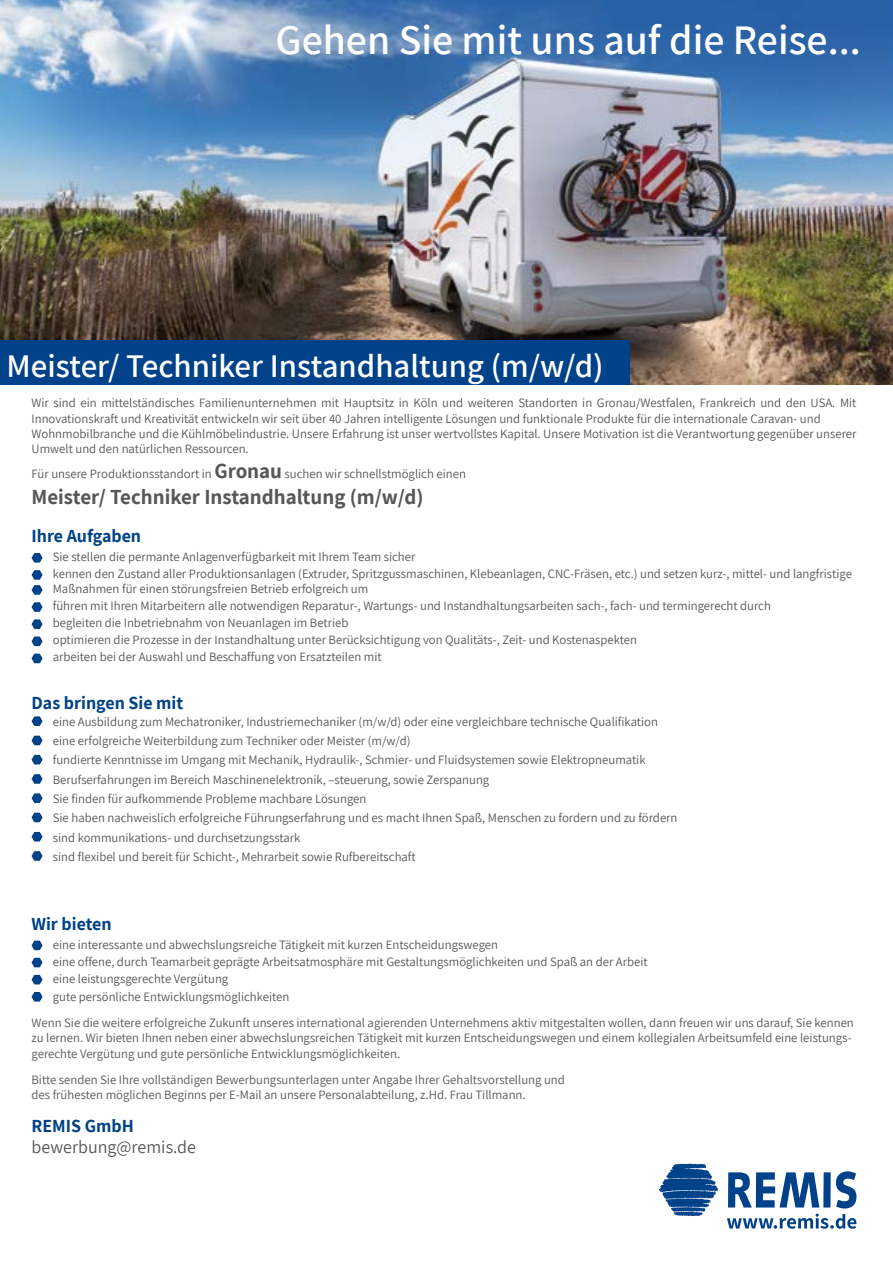
<style>
.page{position:relative;width:893px;height:1263px;background:#fff}
.page>*{position:absolute;margin:0;border:0;box-sizing:border-box;transform-origin:0 0}
.t1{font:600 42px "Assistant";color:#fff}
.t2{font:600 33px "Assistant";color:#fff}
.t3{font:700 21px "Assistant";color:#575756}
.t4{font:700 18px "Assistant";color:#004289}
.t5{font:18px "Assistant";color:#575756}
.t6{font:12.75px/17.1px "Assistant";color:#575756}
.s1{font-weight:700;font-size:21px}
</style>
<div class="page">
<img style="left:0;top:0;width:893px;height:385px">
<div style="left:0;top:340px;width:629px;height:45px;background:#004289"></div>
<svg style="left:727px;top:1214px;width:129px;height:15px"></svg>
<svg style="left:32px;top:553px;width:11px;height:10px"></svg>
<svg style="left:32px;top:570px;width:11px;height:25px"></svg>
<svg style="left:32px;top:602px;width:11px;height:10px"></svg>
<svg style="left:32px;top:619px;width:11px;height:10px"></svg>
<svg style="left:32px;top:636px;width:11px;height:10px"></svg>
<svg style="left:32px;top:654px;width:11px;height:9px"></svg>
<svg style="left:32px;top:716px;width:11px;height:10px"></svg>
<svg style="left:32px;top:736px;width:11px;height:9px"></svg>
<svg style="left:32px;top:755px;width:11px;height:9px"></svg>
<svg style="left:32px;top:774px;width:11px;height:10px"></svg>
<svg style="left:32px;top:793px;width:11px;height:10px"></svg>
<svg style="left:32px;top:813px;width:11px;height:9px"></svg>
<svg style="left:32px;top:832px;width:11px;height:9px"></svg>
<svg style="left:32px;top:851px;width:11px;height:10px"></svg>
<svg style="left:32px;top:941px;width:11px;height:9px"></svg>
<svg style="left:32px;top:958px;width:11px;height:9px"></svg>
<svg style="left:32px;top:975px;width:11px;height:9px"></svg>
<svg style="left:32px;top:992px;width:11px;height:9px"></svg>
<svg style="left:659px;top:1164px;width:59px;height:52px"></svg>
<svg style="left:728px;top:1171px;width:128px;height:37px"></svg>
<h1 class="t1" style="left:276px;top:11px;width:587px">Gehen Sie mit uns auf die Reise...</h1>
<h2 class="t2" style="left:7px;top:343px;width:599px">Meister/ Techniker Instandhaltung (m/w/d)</h2>
<p class="t6" style="left:32px;top:395px;width:826px;line-height:15.3px">Wir sind ein mittelständisches Familienunternehmen mit Hauptsitz in Köln und weiteren Standorten in Gronau/Westfalen, Frankreich und den USA. Mit Innovationskraft und Kreativität entwickeln wir seit über 40 Jahren intelligente Lösungen und funktionale Produkte für die internationale Caravan- und Wohnmobilbranche und die Kühlmöbelindustrie. Unsere Erfahrung ist unser wertvollstes Kapital. Unsere Motivation ist die Verantwortung gegenüber unserer Umwelt und den natürlichen Ressourcen.</p>
<p class="t6" style="left:32px;top:465px;width:436px">Für unsere Produktionsstandort in <span class="s1">Gronau</span> suchen wir schnellstmöglich einen</p>
<h3 class="t3" style="left:32px;top:482px;width:394px">Meister/ Techniker Instandhaltung (m/w/d)</h3>
<h3 class="t4" style="left:32px;top:523px;width:111px">Ihre Aufgaben</h3>
<p class="t6" style="left:53px;top:547px;width:801px">Sie stellen die permante Anlagenverfügbarkeit mit Ihrem Team sicher<br>kennen den Zustand aller Produktionsanlagen (Extruder, Spritzgussmaschinen, Klebeanlagen, CNC-Fräsen, etc.) und setzen kurz-, mittel- und langfristige</p>
<p class="t6" style="left:53px;top:579px;width:720px">Maßnahmen für einen störungsfreien Betrieb erfolgreich um<br>führen mit Ihren Mitarbeitern alle notwendigen Reparatur-, Wartungs- und Instandhaltungsarbeiten sach-, fach- und termingerecht durch begleiten die Inbetriebnahm von Neuanlagen im Betrieb<br>optimieren die Prozesse in der Instandhaltung unter Berücksichtigung von Qualitäts-, Zeit- und Kostenaspekten<br>arbeiten bei der Auswahl und Beschaffung von Ersatzteilen mit</p>
<h3 class="t4" style="left:32px;top:690px;width:153px">Das bringen Sie mit</h3>
<p class="t6" style="left:53px;top:711px;width:626px;line-height:19.2px">eine Ausbildung zum Mechatroniker, Industriemechaniker (m/w/d) oder eine vergleichbare technische Qualifikation eine erfolgreiche Weiterbildung zum Techniker oder Meister (m/w/d)<br>fundierte Kenntnisse im Umgang mit Mechanik, Hydraulik-, Schmier- und Fluidsystemen sowie Elektropneumatik Berufserfahrungen im Bereich Maschinenelektronik, –steuerung, sowie Zerspanung<br>Sie finden für aufkommende Probleme machbare Lösungen<br>Sie haben nachweislich erfolgreiche Führungserfahrung und es macht Ihnen Spaß, Menschen zu fordern und zu fördern sind kommunikations- und durchsetzungsstark<br>sind flexibel und bereit für Schicht-, Mehrarbeit sowie Rufbereitschaft</p>
<h3 class="t4" style="left:32px;top:911px;width:82px">Wir bieten</h3>
<p class="t6" style="left:53px;top:936px;width:596px">eine interessante und abwechslungsreiche Tätigkeit mit kurzen Entscheidungswegen<br>eine offene, durch Teamarbeit geprägte Arbeitsatmosphäre mit Gestaltungsmöglichkeiten und Spaß an der Arbeit eine leistungsgerechte Vergütung<br>gute persönliche Entwicklungsmöglichkeiten</p>
<p class="t6" style="left:32px;top:1014px;width:824px;line-height:15.3px">Wenn Sie die weitere erfolgreiche Zukunft unseres international agierenden Unternehmens aktiv mitgestalten wollen, dann freuen wir uns darauf, Sie kennen zu lernen. Wir bieten Ihnen neben einer abwechslungsreichen Tätigkeit mit kurzen Entscheidungswegen und einem kollegialen Arbeitsumfeld eine leistungs&shy;gerechte Vergütung und gute persönliche Entwicklungsmöglichkeiten.</p>
<p class="t6" style="left:32px;top:1071px;width:535px;line-height:15.3px">Bitte senden Sie Ihre vollständigen Bewerbungsunterlagen unter Angabe Ihrer Gehaltsvorstellung und des frühesten möglichen Beginns per E-Mail an unsere Personalabteilung, z.Hd. Frau Tillmann.</p>
<h3 class="t4" style="left:32px;top:1113px;width:104px">REMIS GmbH</h3>
<h3 class="t5" style="left:32px;top:1135px;width:166px">bewerbung@remis.de</h3>
</div>
